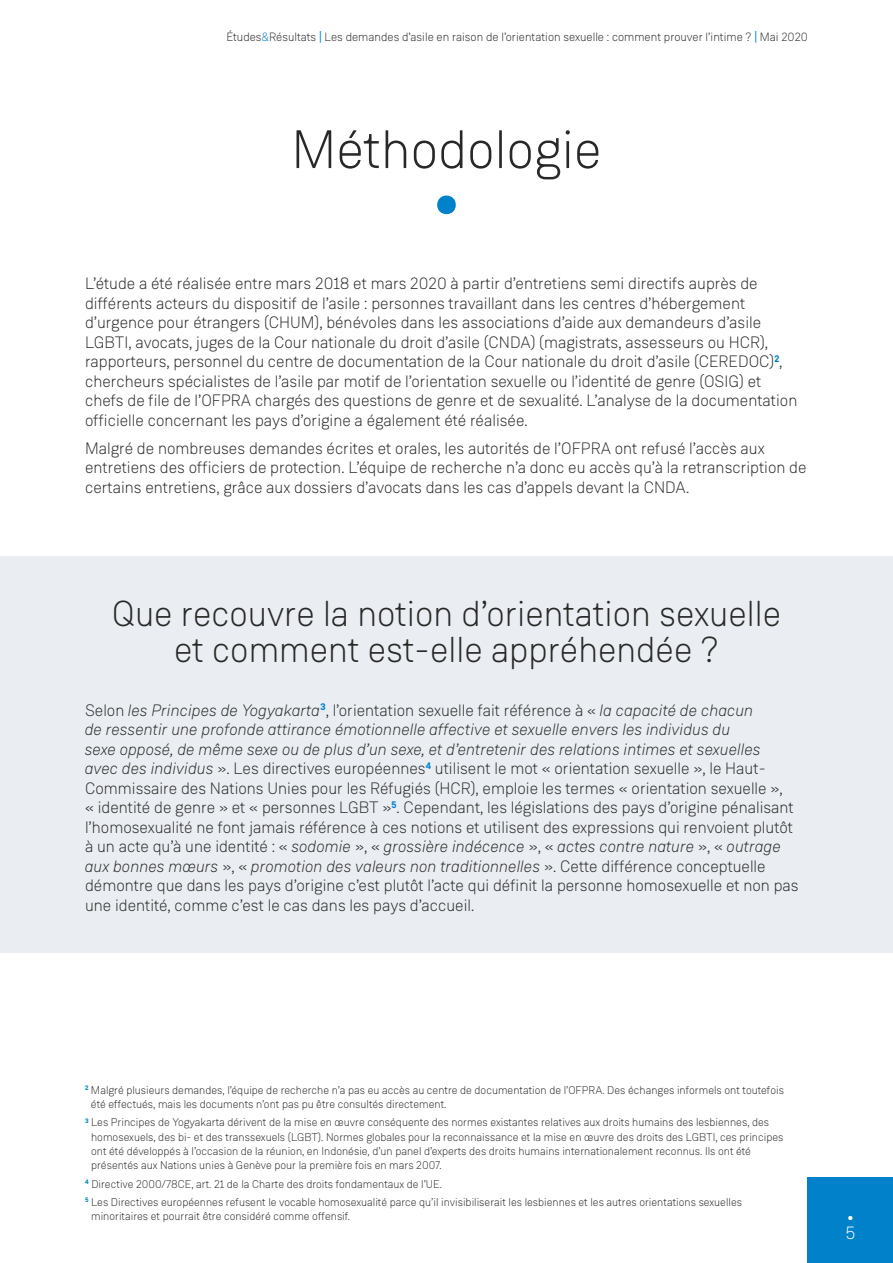
<style>
.page{position:relative;width:893px;height:1263px;background:#fff}
.page>*{position:absolute;margin:0;border:0;box-sizing:border-box;transform-origin:0 0}
.t1{font:700 108px "Weissenhof Grotesk";color:#0081c9}
.t2{font:300 54px "Weissenhof Grotesk";color:#282827}
.t3{font:300 36px/36px "Weissenhof Grotesk";color:#282827;text-align:center}
.t4{font:900 18px "Mirador";color:#fff}
.t5{font:300 18px "Weissenhof Grotesk";color:#fff}
.t6{font:300 16.5px/19.5px "Weissenhof Grotesk";color:#282827}
.t7{font:300 12px "Weissenhof Grotesk";color:#282827}
.t8{font:300 11.25px/14.2px "Weissenhof Grotesk";color:#282827}
.s1{color:#0081c9}
.s2{font-weight:400;color:#0086cc}
.s3{font-style:italic}
</style>
<div class="page">
<div style="left:808px;top:1178px;width:85px;height:85px;background:#0081c9"></div>
<div style="left:0;top:556px;width:893px;height:397px;background:#eaedf1"></div>
<p class="t7" style="left:226px;top:30px;width:583px">Études<span class="s1">&amp;</span>Résultats <span class="s2">|</span> Les demandes d’asile en raison de l’orientation sexuelle : comment prouver l’intime ? <span class="s2">|</span> Mai 2020</p>
<h2 class="t2" style="left:291px;top:117px;width:312px">Méthodologie</h2>
<h1 class="t1" style="left:431px;top:108px;width:32px">.</h1>
<p class="t6" style="left:85px;top:274px;width:714px">L’étude a été réalisée entre mars 2018 et mars 2020 à partir d’entretiens semi directifs auprès de différents acteurs du dispositif de l’asile : personnes travaillant dans les centres d’hébergement d’urgence pour étrangers (CHUM), bénévoles dans les associations d’aide aux demandeurs d’asile LGBTI, avocats, juges de la Cour nationale du droit d’asile (CNDA) (magistrats, assesseurs ou HCR), rapporteurs, personnel du centre de documentation de la Cour nationale du droit d’asile (CEREDOC)<sup>2</sup>, chercheurs spécialistes de l’asile par motif de l’orientation sexuelle ou l’identité de genre (OSIG) et chefs de file de l’OFPRA chargés des questions de genre et de sexualité. L’analyse de la documentation officielle concernant les pays d’origine a également été réalisée.</p>
<p class="t6" style="left:85px;top:438px;width:723px">Malgré de nombreuses demandes écrites et orales, les autorités de l’OFPRA ont refusé l’accès aux entretiens des officiers de protection. L’équipe de recherche n’a donc eu accès qu’à la retranscription de certains entretiens, grâce aux dossiers d’avocats dans les cas d’appels devant la CNDA.</p>
<h3 class="t3" style="left:112px;top:595px;width:671px">Que recouvre la notion d’orientation sexuelle et comment est-elle appréhendée ?</h3>
<p class="t6" style="left:85px;top:700px;width:715px">Selon <span class="s3">les Principes de Yogyakarta</span><sup>3</sup>, l’orientation sexuelle fait référence à « <span class="s3">la capacité de chacun<br>de ressentir une profonde attirance émotionnelle affective et sexuelle envers les individus du<br>sexe opposé, de même sexe ou de plus d’un sexe, et d’entretenir des relations intimes et sexuelles<br>avec des individus</span> ». Les directives européennes<sup>4</sup> utilisent le mot « orientation sexuelle », le Haut-Commissaire des Nations Unies pour les Réfugiés (HCR), emploie les termes « orientation sexuelle »,<br>« identité de genre » et « personnes LGBT »<sup>5</sup>. Cependant, les législations des pays d’origine pénalisant l’homosexualité ne font jamais référence à ces notions et utilisent des expressions qui renvoient plutôt à un acte qu’à une identité : « <span class="s3">sodomie</span> », « <span class="s3">grossière indécence</span> », « <span class="s3">actes contre nature</span> », « <span class="s3">outrage aux bonnes mœurs</span> », « <span class="s3">promotion des valeurs non traditionnelles</span> ». Cette différence conceptuelle démontre que dans les pays d’origine c’est plutôt l’acte qui définit la personne homosexuelle et non pas une identité, comme c’est le cas dans les pays d’accueil.</p>
<p class="t8" style="left:91px;top:1082px;width:694px;text-indent:-6px"><sup>2</sup> Malgré plusieurs demandes, l’équipe de recherche n’a pas eu accès au centre de documentation de l’OFPRA. Des échanges informels ont toutefois été effectués, mais les documents n’ont pas pu être consultés directement.</p>
<p class="t8" style="left:91px;top:1115px;width:694px;text-indent:-6px"><sup>3</sup> Les Principes de Yogyakarta dérivent de la mise en œuvre conséquente des normes existantes relatives aux droits humains des lesbiennes, des homosexuels, des bi- et des transsexuels (LGBT). Normes globales pour la reconnaissance et la mise en œuvre des droits des LGBTI, ces principes ont été développés à l’occasion de la réunion, en Indonésie, d’un panel d’experts des droits humains internationalement reconnus. Ils ont été présentés aux Nations unies à Genève pour la première fois en mars 2007.</p>
<p class="t8" style="left:85px;top:1174px;width:658px;line-height:18.5px"><sup>4</sup> Directive 2000/78CE, art. 21 de la Charte des droits fondamentaux de l’UE.<br><sup>5</sup> Les Directives européennes refusent le vocable homosexualité parce qu’il invisibiliserait les lesbiennes et les autres orientations sexuelles</p>
<p class="t8" style="left:91px;top:1209px;width:260px">minoritaires et pourrait être considéré comme offensif.</p>
<p class="t4" style="left:848px;top:1203px;width:6px">.</p>
<p class="t5" style="left:845px;top:1222px;width:11px">5</p>
</div>
